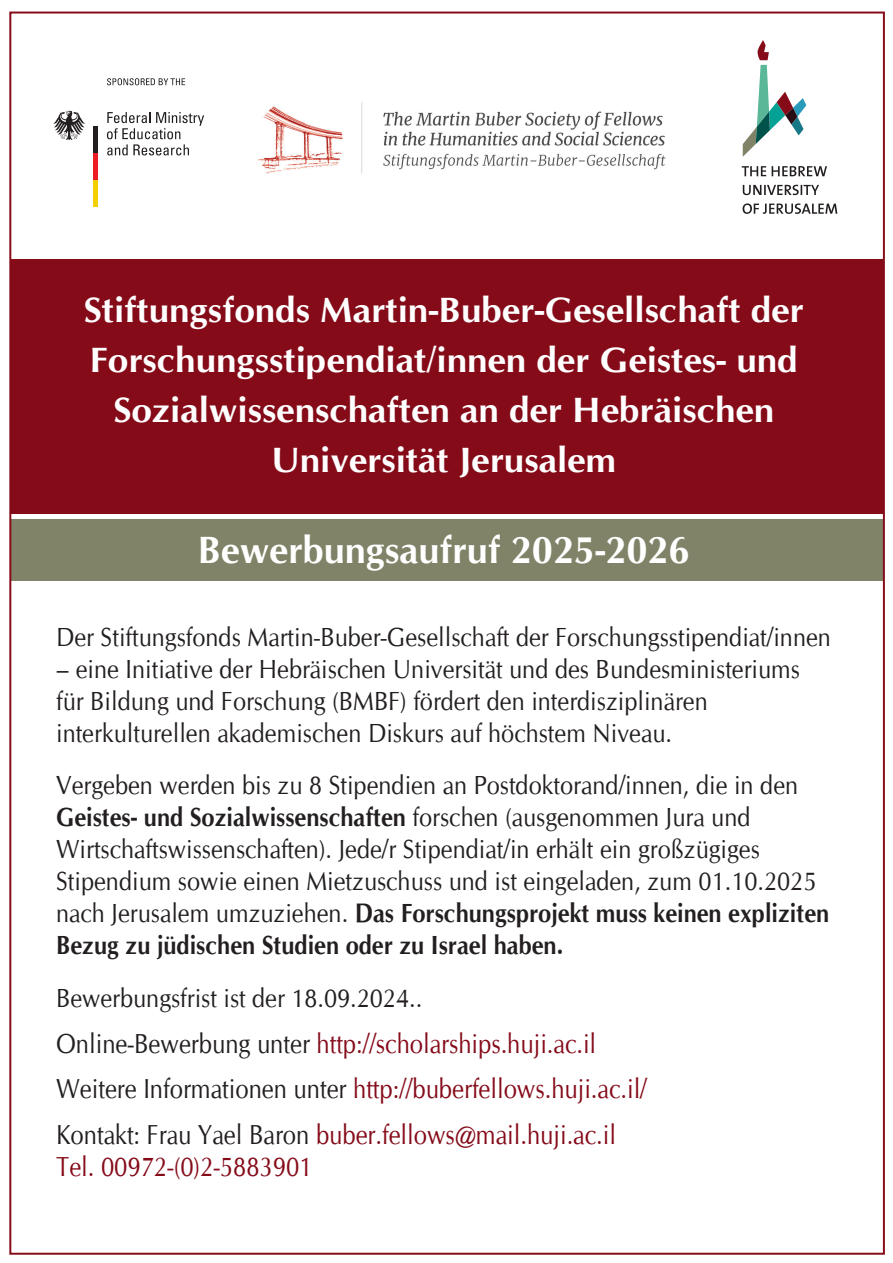
<style>
.page{position:relative;width:893px;height:1263px;background:#fff}
.page>*{position:absolute;margin:0;border:0;box-sizing:border-box;transform-origin:0 0}
.t1{font:700 37.95px "CG Omega";color:#fff}
.t2{font:700 35.1px/49.8px "CG Omega";color:#fff;text-align:center;scale:1.05 1}
.t3{font:27.45px/45.8px "CG Omega";color:#850b19;scale:.87 1}
.t4{font:26.25px/32px "CG Omega";color:#231f20;scale:.9 1}
.s1{font-weight:700}
.s2{color:#231f20}
</style>
<div class="page">
<div style="left:11px;top:519px;width:872px;height:61px;background:#808367"></div>
<div style="left:10px;top:259px;width:873px;height:255px;background:#850b19"></div>
<div style="left:93px;top:153px;width:5px;height:27px;background:#ee1d23"></div>
<div style="left:93px;top:180px;width:5px;height:27px;background:#f4cf02"></div>
<div style="left:93px;top:126px;width:5px;height:27px;background:#231f20"></div>
<svg style="left:53px;top:111px;width:32px;height:29px"></svg>
<svg style="left:107px;top:112px;width:97px;height:43px"></svg>
<svg style="left:107px;top:78px;width:78px;height:7px"></svg>
<svg style="left:743px;top:203px;width:94px;height:11px"></svg>
<svg style="left:743px;top:185px;width:76px;height:10px"></svg>
<svg style="left:742px;top:166px;width:85px;height:10px"></svg>
<svg style="left:743px;top:40px;width:63px;height:117px"></svg>
<img style="left:258px;top:102px;width:408px;height:72px">
<h2 class="t2" style="left:83px;top:285px;width:688px">Stiftungsfonds Martin-Buber-Gesellschaft der Forschungsstipendiat/innen der Geistes- und Sozialwissenschaften an der Hebräischen Universität Jerusalem</h2>
<h1 class="t1" style="left:198px;top:526px;width:493px">Bewerbungsaufruf 2025-2026</h1>
<p class="t4" style="left:56px;top:621px;width:862px">Der Stiftungsfonds Martin-Buber-Gesellschaft der Forschungsstipendiat/innen</p>
<p class="t4" style="left:56px;top:653px;width:828px">– eine Initiative der Hebräischen Universität und des Bundesministeriums für Bildung und Forschung (BMBF) fördert den interdisziplinären interkulturellen akademischen Diskurs auf höchstem Niveau.</p>
<p class="t4" style="left:56px;top:770px;width:860px">Vergeben werden bis zu 8 Stipendien an Postdoktorand/innen, die in den <span class="s1">Geistes- und Sozialwissenschaften</span> forschen (ausgenommen Jura und Wirtschaftswissenschaften). Jede/r Stipendiat/in erhält ein großzügiges Stipendium sowie einen Mietzuschuss und ist eingeladen, zum 01.10.2025 nach Jerusalem umzuziehen. <span class="s1">Das Forschungsprojekt muss keinen expliziten Bezug zu jüdischen Studien oder zu Israel haben.</span></p>
<p class="t4" style="left:56px;top:982px;width:408px">Bewerbungsfrist ist der 18.09.2024..</p>
<p class="t3" style="left:56px;top:1021px;width:680px"><span class="s2">Online-Bewerbung unter</span> http://scholarships.huji.ac.il<br><span class="s2">Weitere Informationen unter</span> http://buberfellows.huji.ac.il/<br><span class="s2">Kontakt: Frau Yael Baron</span> buber.fellows@mail.huji.ac.il</p>
<p class="t3" style="left:56px;top:1144px;width:296px">Tel. 00972-(0)2-5883901</p>
</div>
